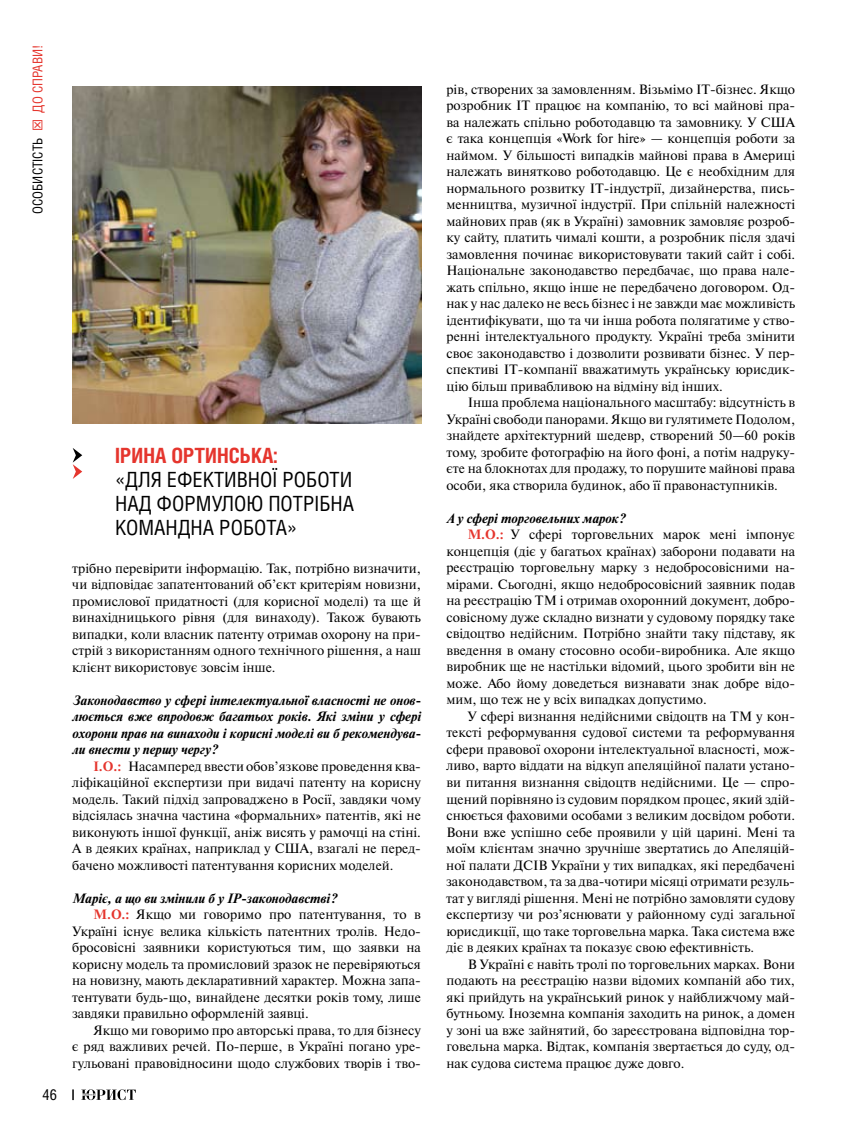
<style>
.page{position:relative;width:859px;height:1132px;background:#fff}
.page>*{position:absolute;margin:0;border:0;box-sizing:border-box;transform-origin:0 0}
.t1{font:21px/24px "Helios Cond";color:#000;text-align:justify}
.t2{font:700 21px "Helios Cond";color:#e5352d}
.t3{font:15px "Helios Cond";color:#000}
.t4{font:13.5px/16.5px "Newton C";color:#000;text-align:justify}
.t5{font:italic 700 13.5px/16.5px "Newton C";color:#000;text-align:justify}
.t6{font:13.5px "Helios Cond";color:#000}
.t7{font:13.5px "Helios Cond";color:#e5352d}
.s1{font-weight:700;color:#e5352d}
</style>
<div class="page">
<svg style="left:72px;top:1089px;width:2px;height:10px"></svg>
<svg style="left:81px;top:1089px;width:55px;height:10px"></svg>
<img style="left:72px;top:86px;width:349px;height:338px">
<svg style="left:73px;top:448px;width:9px;height:31px"></svg>
<p class="t7" style="left:30px;top:113px;width:69px;rotate:-90deg">ДО СПРАВИ!</p>
<p class="t6" style="left:30px;top:214px;width:78px;rotate:-90deg">ОСОБИСТІСТЬ</p>
<p class="t3" style="left:43px;top:1085px;width:16px">46</p>
<h1 class="t2" style="left:115px;top:442px;width:164px">ІРИНА ОРТИНСЬКА:</h1>
<h1 class="t1" style="left:115px;top:466px;width:241px">«ДЛЯ ЕФЕКТИВНОЇ РОБОТИ НАД ФОРМУЛОЮ ПОТРІБНА КОМАНДНА РОБОТА»</h1>
<p class="t4" style="left:72px;top:559px;width:350px">трібно перевірити інформацію. Так, потрібно визначити, чи відповідає запатентований об’єкт критеріям новизни, промислової придатності (для корисної моделі) та ще й винахідницького рівня (для винаходу). Також бувають випадки, коли власник патенту отримав охорону на при&shy;стрій з використанням одного технічного рішення, а наш клієнт використовує зовсім інше.</p>
<p class="t5" style="left:72px;top:691px;width:350px">Законодавство у сфері інтелектуальної власності не онов&shy;люється вже впродовж багатьох років. Які зміни у сфері охорони прав на винаходи і корисні моделі ви б рекомендува&shy;ли внести у першу чергу?</p>
<p class="t4" style="left:72px;top:757px;width:350px;text-indent:21px"><span class="s1">І.О.:</span> Насамперед ввести обов’язкове проведення ква&shy;ліфікаційної експертизи при видачі патенту на корисну модель. Такий підхід запроваджено в Росії, завдяки чому відсіялась значна частина «формальних» патентів, які не виконують іншої функції, аніж висять у рамочці на стіні.<br>А в деяких країнах, наприклад у США, взагалі не перед&shy;бачено можливості патентування корисних моделей.</p>
<p class="t5" style="left:72px;top:889px;width:266px">Маріє, а що ви змінили б у ІР-законодавстві?</p>
<p class="t4" style="left:94px;top:906px;width:329px"><span class="s1">М.О.:</span> Якщо ми говоримо про патентування, то в</p>
<p class="t4" style="left:72px;top:922px;width:350px">Україні існує велика кількість патентних тролів. Недо-</p>
<p class="t4" style="left:72px;top:939px;width:350px">бросовісні заявники користуються тим, що заявки на</p>
<p class="t4" style="left:72px;top:955px;width:350px">корисну модель та промисловий зразок не перевіряються</p>
<p class="t4" style="left:72px;top:972px;width:350px">на новизну, мають декларативний характер. Можна запа-</p>
<p class="t4" style="left:72px;top:988px;width:350px">тентувати будь-що, винайдене десятки років тому, лише</p>
<p class="t4" style="left:72px;top:1005px;width:238px">завдяки правильно оформленій заявці.</p>
<p class="t4" style="left:93px;top:1021px;width:329px">Якщо ми говоримо про авторські права, то для бізнесу</p>
<p class="t4" style="left:72px;top:1038px;width:350px">є ряд важливих речей. По-перше, в Україні погано уре-</p>
<p class="t4" style="left:72px;top:1054px;width:350px">гульовані правовідносини щодо службових творів і тво-</p>
<p class="t4" style="left:446px;top:81px;width:350px">рів, створених за замовленням. Візьмімо ІТ-бізнес. Якщо розробник ІТ працює на компанію, то всі майнові пра&shy;ва належать спільно роботодавцю та замовнику. У США є така концепція «Work for hire» — концепція роботи за наймом. У більшості випадків майнові права в Америці належать винятково роботодавцю. Це є необхідним для нормального розвитку ІТ-індустрії, дизайнерства, пись&shy;менництва, музичної індустрії. При спільній належності майнових прав (як в Україні) замовник замовляє розроб&shy;ку сайту, платить чималі кошти, а розробник після здачі замовлення починає використовувати такий сайт і собі.<br>Національне законодавство передбачає, що права нале&shy;жать спільно, якщо інше не передбачено договором. Од&shy;нак у нас далеко не весь бізнес і не завжди має можливість ідентифікувати, що та чи інша робота полягатиме у ство&shy;ренні інтелектуального продукту. Україні треба змінити своє законодавство і дозволити розвивати бізнес. У пер&shy;спективі ІТ-компанії вважатимуть українську юрисдик&shy;цію більш привабливою на відміну від інших.</p>
<p class="t4" style="left:446px;top:394px;width:350px;text-indent:21px">Інша проблема національного масштабу: відсутність в Україні свободи панорами. Якщо ви гулятимете Подолом, знайдете архітектурний шедевр, створений 50—60 років тому, зробите фотографію на його фоні, а потім надруку&shy;єте на блокнотах для продажу, то порушите майнові права особи, яка створила будинок, або її правонаступників.</p>
<p class="t5" style="left:446px;top:510px;width:180px">А у сфері торговельних марок?</p>
<p class="t4" style="left:468px;top:526px;width:329px"><span class="s1">М.О.:</span> У сфері торговельних марок мені імпонує</p>
<p class="t4" style="left:446px;top:543px;width:350px">концепція (діє у багатьох країнах) заборони подавати на</p>
<p class="t4" style="left:446px;top:559px;width:350px">реєстрацію торговельну марку з недобросовісними на-</p>
<p class="t4" style="left:446px;top:576px;width:350px">мірами. Сьогодні, якщо недобросовісний заявник подав</p>
<p class="t4" style="left:446px;top:592px;width:350px">на реєстрацію ТМ і отримав охоронний документ, добро-</p>
<p class="t4" style="left:446px;top:609px;width:350px">совісному дуже складно визнати у судовому порядку таке</p>
<p class="t4" style="left:446px;top:625px;width:350px">свідоцтво недійсним. Потрібно знайти таку підставу, як</p>
<p class="t4" style="left:446px;top:642px;width:350px">введення в оману стосовно особи-виробника. Але якщо</p>
<p class="t4" style="left:446px;top:658px;width:350px">виробник ще не настільки відомий, цього зробити він не</p>
<p class="t4" style="left:446px;top:675px;width:350px">може. Або йому доведеться визнавати знак добре відо-</p>
<p class="t4" style="left:446px;top:691px;width:262px">мим, що теж не у всіх випадках допустимо.</p>
<p class="t4" style="left:468px;top:708px;width:329px">У сфері визнання недійсними свідоцтв на ТМ у кон-</p>
<p class="t4" style="left:446px;top:724px;width:350px">тексті реформування судової системи та реформування</p>
<p class="t4" style="left:446px;top:741px;width:350px">сфери правової охорони інтелектуальної власності, мож-</p>
<p class="t4" style="left:446px;top:757px;width:350px">ливо, варто віддати на відкуп апеляційної палати устано-</p>
<p class="t4" style="left:446px;top:773px;width:350px">ви питання визнання свідоцтв недійсними. Це — спро-</p>
<p class="t4" style="left:446px;top:790px;width:350px">щений порівняно із судовим порядком процес, який здій-</p>
<p class="t4" style="left:446px;top:806px;width:350px">снюється фаховими особами з великим досвідом роботи.</p>
<p class="t4" style="left:446px;top:823px;width:350px">Вони вже успішно себе проявили у цій царині. Мені та</p>
<p class="t4" style="left:446px;top:839px;width:350px">моїм клієнтам значно зручніше звертатись до Апеляцій-</p>
<p class="t4" style="left:446px;top:856px;width:350px">ної палати ДСІВ України у тих випадках, які передбачені</p>
<p class="t4" style="left:446px;top:872px;width:350px">законодавством, та за два-чотири місяці отримати резуль-</p>
<p class="t4" style="left:446px;top:889px;width:350px">тат у вигляді рішення. Мені не потрібно замовляти судову</p>
<p class="t4" style="left:446px;top:905px;width:350px">експертизу чи роз’яснювати у районному суді загальної</p>
<p class="t4" style="left:446px;top:922px;width:350px">юрисдикції, що таке торговельна марка. Така система вже</p>
<p class="t4" style="left:446px;top:938px;width:309px">діє в деяких країнах та показує свою ефективність.</p>
<p class="t4" style="left:468px;top:955px;width:329px">В Україні є навіть тролі по торговельних марках. Вони</p>
<p class="t4" style="left:446px;top:971px;width:350px">подають на реєстрацію назви відомих компаній або тих,</p>
<p class="t4" style="left:446px;top:988px;width:350px">які прийдуть на український ринок у найближчому май-</p>
<p class="t4" style="left:446px;top:1004px;width:350px">бутньому. Іноземна компанія заходить на ринок, а домен</p>
<p class="t4" style="left:446px;top:1021px;width:350px">у зоні ua вже зайнятий, бо зареєстрована відповідна тор-</p>
<p class="t4" style="left:446px;top:1037px;width:350px">говельна марка. Відтак, компанія звертається до суду, од-</p>
<p class="t4" style="left:446px;top:1054px;width:240px">нак судова система працює дуже довго.</p>
</div>
